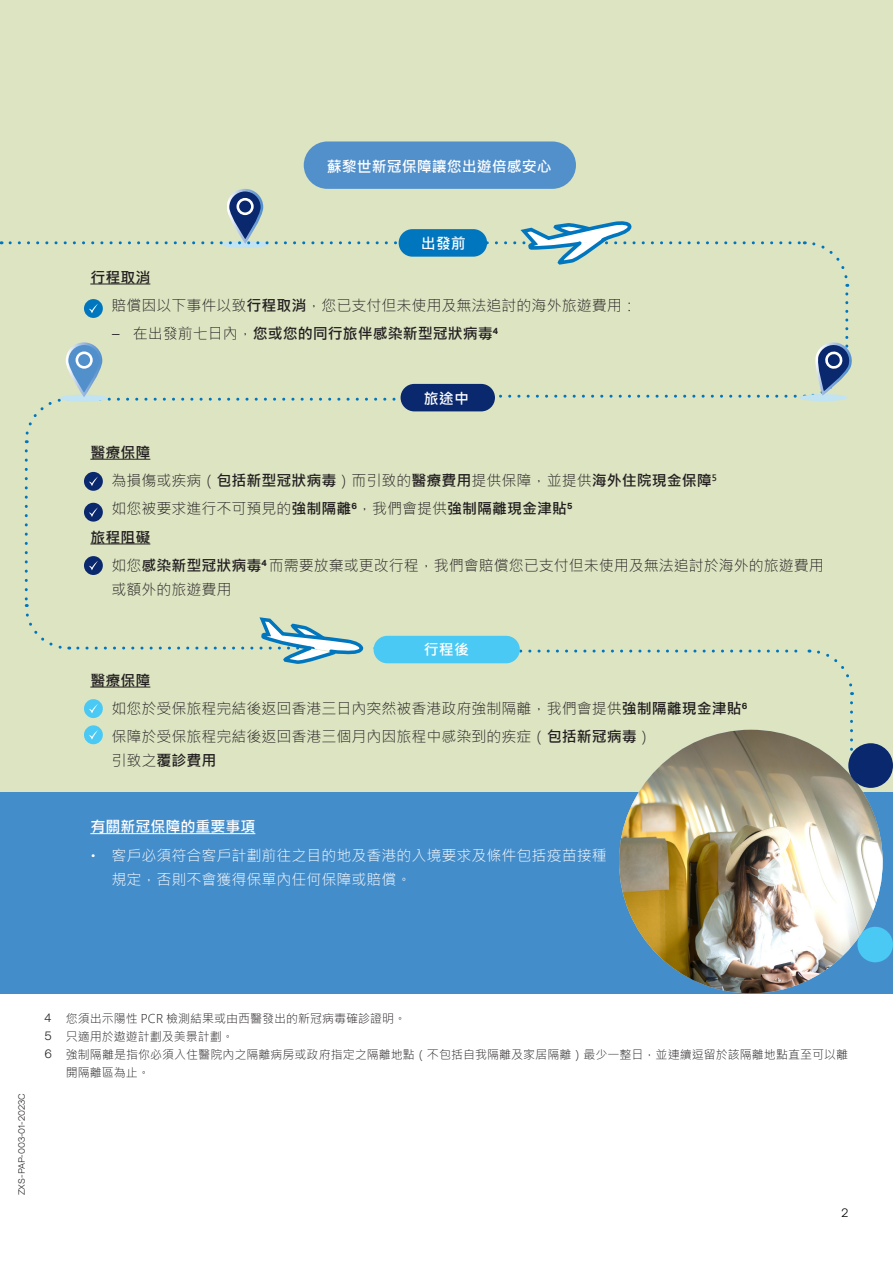
<style>
.page{position:relative;width:893px;height:1263px;background:#fff}
.page>*{position:absolute;margin:0;border:0;box-sizing:border-box;transform-origin:0 0}
.t1{font:300 15px/24px "Microsoft Jheng Hei";color:#231f20}
.t2{font:300 15px/24px "Microsoft Jheng Hei";color:#fff}
.Bullet_i{font:700 15px "Microsoft Jheng Hei";color:#231f20}
.Bullet_i-2{font:700 15px "Microsoft Jheng Hei";color:#fff}
.t3{font:300 12px/18px "Microsoft Jheng Hei";letter-spacing:.005em;color:#231f20}
.t4{font:300 12px "Zurich Sans";color:#000}
.t5{font:300 9px "Zurich Sans";color:#231f20}
.s1{font-family:"Zurich Sans"}
.s2{font-weight:700}
.s3{font-family:"Zurich Sans";font-weight:300}
.s4{font-weight:300}
</style>
<div class="page">
<div style="left:0;top:792px;width:893px;height:201px;background:#448dcb"></div>
<div style="left:0;top:0;width:893px;height:792px;background:#dce4c2"></div>
<div style="left:228px;top:190px;width:34px;height:51px;background:#09286d;border-radius:17px"></div>
<div style="left:227px;top:189px;width:36px;height:54px;border:3px solid #fff;border-radius:17px"></div>
<div style="left:236px;top:198px;width:18px;height:17px;border:3px solid #fff;border-radius:50%"></div>
<svg style="left:502px;top:649px;width:352px;height:46px"></svg>
<svg style="left:813px;top:703px;width:40px;height:70px"></svg>
<svg style="left:499px;top:395px;width:296px;height:3px"></svg>
<hr style="left:90px;top:459px;width:60px;height:1px;background:#231f20">
<hr style="left:90px;top:543px;width:60px;height:1px;background:#231f20">
<hr style="left:90px;top:687px;width:60px;height:1px;background:#231f20">
<hr style="left:90px;top:833px;width:165px;height:1px;background:#fff">
<svg style="left:107px;top:398px;width:287px;height:3px"></svg>
<svg style="left:24px;top:397px;width:37px;height:46px"></svg>
<svg style="left:24px;top:451px;width:46px;height:199px"></svg>
<div style="left:374px;top:636px;width:146px;height:27px;background:#49c9f4;border-radius:14px"></div>
<svg style="left:78px;top:617px;width:298px;height:47px"></svg>
<div style="left:60px;top:395px;width:47px;height:7px;background:#c2e3f2;border-radius:50%"></div>
<svg style="left:67px;top:344px;width:34px;height:51px"></svg>
<div style="left:66px;top:342px;width:36px;height:54px;border:3px solid #fff;border-radius:17px"></div>
<div style="left:76px;top:351px;width:17px;height:18px;border:3px solid #fff;border-radius:50%"></div>
<div style="left:304px;top:141px;width:272px;height:48px;background:#5290cc;border-radius:24px"></div>
<div style="left:857px;top:927px;width:36px;height:35px;background:#49c9f4;border-radius:50%"></div>
<img style="left:619px;top:730px;width:264px;height:263px;border-radius:132px">
<div style="left:848px;top:743px;width:45px;height:45px;background:#09286d;border-radius:50%"></div>
<div style="left:84px;top:472px;width:19px;height:19px;background:#09286d;border-radius:50%"></div>
<svg style="left:89px;top:476px;width:9px;height:10px"></svg>
<div style="left:84px;top:299px;width:19px;height:19px;background:#0076be;border-radius:50%"></div>
<svg style="left:89px;top:304px;width:9px;height:9px"></svg>
<div style="left:84px;top:503px;width:19px;height:19px;background:#09286d;border-radius:50%"></div>
<svg style="left:89px;top:507px;width:9px;height:10px"></svg>
<div style="left:84px;top:556px;width:19px;height:19px;background:#09286d;border-radius:50%"></div>
<svg style="left:89px;top:561px;width:9px;height:9px"></svg>
<div style="left:84px;top:699px;width:19px;height:19px;background:#49c9f4;border-radius:50%"></div>
<svg style="left:89px;top:704px;width:9px;height:9px"></svg>
<div style="left:84px;top:725px;width:19px;height:19px;background:#49c9f4;border-radius:50%"></div>
<svg style="left:89px;top:730px;width:9px;height:10px"></svg>
<div style="left:401px;top:384px;width:94px;height:27px;background:#09286d;border-radius:14px"></div>
<svg style="left:10px;top:220px;width:840px;height:67px"></svg>
<div style="left:799px;top:394px;width:48px;height:7px;background:#c2e3f2;border-radius:50%"></div>
<svg style="left:804px;top:294px;width:48px;height:105px"></svg>
<p class="Bullet_i-2" style="left:327px;top:157px;width:226px">蘇黎世新冠保障讓您出遊倍感安心</p>
<p class="Bullet_i-2" style="left:421px;top:234px;width:46px">出發前</p>
<p class="Bullet_i" style="left:90px;top:268px;width:61px">行程取消</p>
<p class="t1" style="left:90px;top:293px;width:548px"><span class="s1">•</span> 賠償因以下事件以致<span class="s2">行程取消</span>，您已支付但未使用及無法追討的海外旅遊費用：</p>
<p class="Bullet_i" style="left:112px;top:324px;width:388px"><span class="s3">–</span> <span class="s4">在出發前七日內，</span>您或您的同行旅伴感染新型冠狀病毒<sup>4</sup></p>
<p class="Bullet_i-2" style="left:424px;top:389px;width:46px">旅途中</p>
<p class="Bullet_i" style="left:90px;top:443px;width:61px">醫療保障</p>
<p class="t1" style="left:90px;top:469px;width:628px"><span class="s1">•</span> 為損傷或疾病（<span class="s2">包括新型冠狀病毒</span>）而引致的<span class="s2">醫療費用</span>提供保障，並提供<span class="s2">海外住院現金保障</span><sup>5</sup></p>
<p class="t1" style="left:90px;top:497px;width:484px"><span class="s1">•</span> 如您被要求進行不可預見的<span class="s2">強制隔離</span><sup>6</sup>，我們會提供<span class="s2">強制隔離現金津貼</span><sup>5</sup></p>
<p class="Bullet_i" style="left:90px;top:528px;width:61px">旅程阻礙</p>
<p class="t1" style="left:112px;top:553px;width:714px;text-indent:-21px"><span class="s1">•</span> 如您<span class="s2">感染新型冠狀病毒</span><sup>4</sup> 而需要放棄或更改行程，我們會賠償您已支付但未使用及無法追討於海外的旅遊費用或額外的旅遊費用</p>
<p class="Bullet_i-2" style="left:424px;top:640px;width:46px">行程後</p>
<p class="Bullet_i" style="left:90px;top:671px;width:61px">醫療保障</p>
<p class="t1" style="left:90px;top:696px;width:658px"><span class="s1">•</span> 如您於受保旅程完結後返回香港三日內突然被香港政府強制隔離，我們會提供<span class="s2">強制隔離現金津貼</span><sup>6</sup></p>
<p class="t1" style="left:112px;top:725px;width:541px;text-indent:-21px"><span class="s1">•</span> 保障於受保旅程完結後返回香港三個月內因旅程中感染到的疾症（<span class="s2">包括新冠病毒</span>）引致之<span class="s2">覆診費用</span></p>
<p class="Bullet_i-2" style="left:90px;top:817px;width:167px">有關新冠保障的重要事項</p>
<p class="t2" style="left:112px;top:843px;width:496px;text-indent:-21px"><span class="s1">•</span> 客戶必須符合客戶計劃前往之目的地及香港的入境要求及條件包括疫苗接種規定，否則不會獲得保單內任何保障或賠償。</p>
<p class="t5" style="left:17px;top:1195px;width:103px;rotate:-90deg">ZXS-PAP-003-01-2023C</p>
<p class="t3" style="left:45px;top:1009px;width:363px"><span class="s1">4</span> 您須出示陽性 PCR 檢測結果或由西醫發出的新冠病毒確診證明。</p>
<p class="t3" style="left:45px;top:1027px;width:191px"><span class="s1">5</span> 只適用於遨遊計劃及美景計劃。</p>
<p class="t3" style="left:66px;top:1045px;width:784px;text-indent:-21px"><span class="s1">6</span> 強制隔離是指你必須入住醫院內之隔離病房或政府指定之隔離地點（不包括自我隔離及家居隔離）最少一整日，並連續逗留於該隔離地點直至可以離開隔離區為止。</p>
<p class="t4" style="left:841px;top:1206px;width:8px">2</p>
</div>
